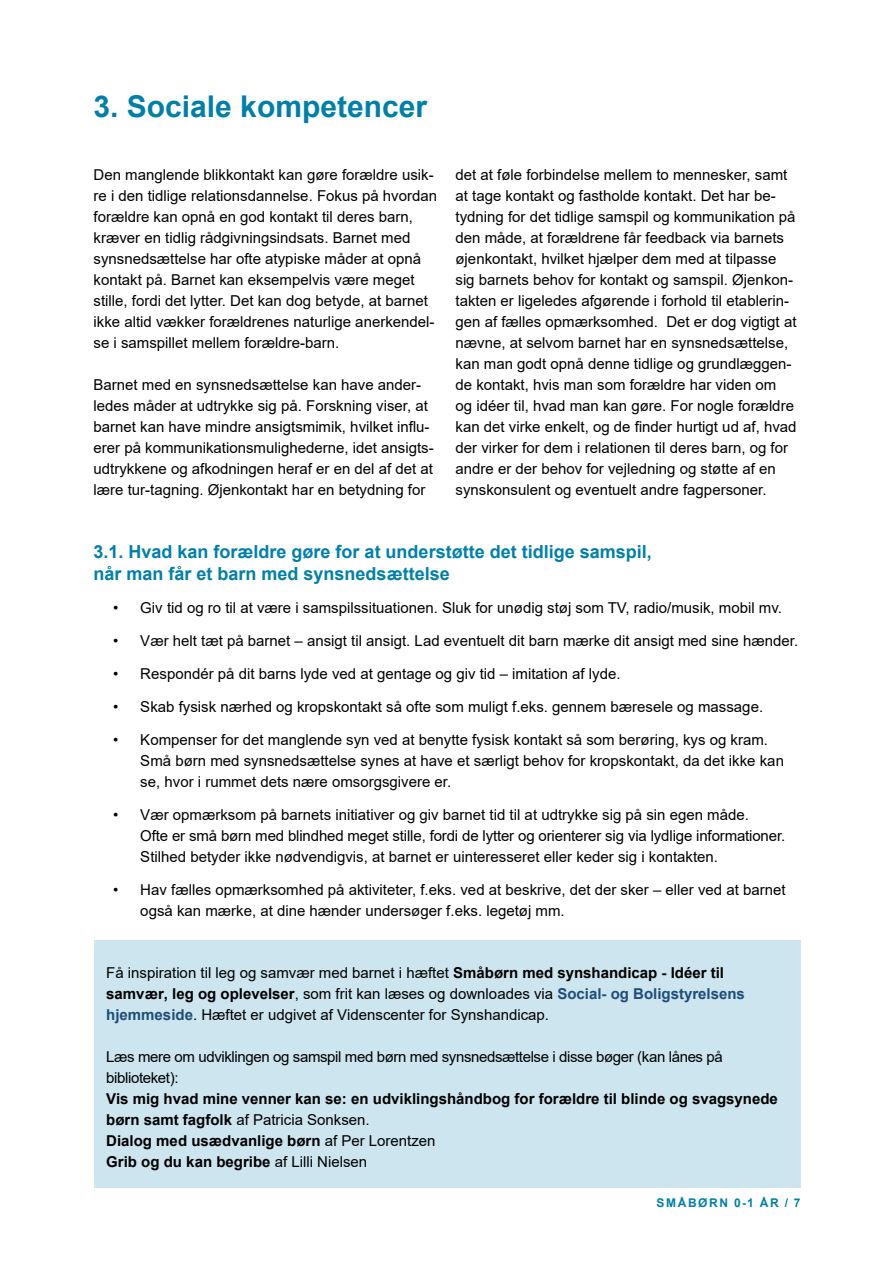
<style>
.page{position:relative;width:893px;height:1263px;background:#fff}
.page>*{position:absolute;margin:0;border:0;box-sizing:border-box;transform-origin:0 0}
.Rubrik_H2{font:700 30px "Arial";color:#0080a9}
.Underrubrik_H3{font:700 18px/21.6px "Arial";color:#0080a9}
.Tekstboks{font:15px/21px "Arial";color:#000}
.Tekstboks-2{font:15px/21px "Arial";letter-spacing:-.025em;color:#000}
.t1{font:700 12px "Arial";letter-spacing:.135em;color:#0080a9}
.s1{font-weight:700}
.s2{font-weight:700;color:#1f4d78}
</style>
<div class="page">
<div style="left:94px;top:940px;width:706px;height:100px;background:#cce5ee"></div>
<div style="left:94px;top:1024px;width:706px;height:163px;background:#cce5ee"></div>
<h2 class="Rubrik_H2" style="left:94px;top:85px;width:335px">3. Sociale kompetencer</h2>
<p class="Tekstboks" style="left:94px;top:164px;width:345px">Den manglende blikkontakt kan gøre forældre usik&shy;re i den tidlige relationsdannelse. Fokus på hvordan forældre kan opnå en god kontakt til deres barn, kræver en tidlig rådgivningsindsats. Barnet med synsnedsættelse har ofte atypiske måder at opnå kontakt på. Barnet kan eksempelvis være meget stille, fordi det lytter. Det kan dog betyde, at barnet ikke altid vækker forældrenes naturlige anerkendel&shy;se i samspillet mellem forældre-barn.</p>
<p class="Tekstboks" style="left:94px;top:374px;width:342px">Barnet med en synsnedsættelse kan have ander&shy;ledes måder at udtrykke sig på. Forskning viser, at barnet kan have mindre ansigtsmimik, hvilket influ&shy;erer på kommunikationsmulighederne, idet ansigts&shy;udtrykkene og afkodningen heraf er en del af det at lære tur-tagning. Øjenkontakt har en betydning for</p>
<p class="Tekstboks" style="left:455px;top:164px;width:343px">det at føle forbindelse mellem to mennesker, samt at tage kontakt og fastholde kontakt. Det har be&shy;tydning for det tidlige samspil og kommunikation på den måde, at forældrene får feedback via barnets øjenkontakt, hvilket hjælper dem med at tilpasse sig barnets behov for kontakt og samspil. Øjenkon&shy;takten er ligeledes afgørende i forhold til etablerin&shy;gen af fælles opmærksomhed. Det er dog vigtigt at nævne, at selvom barnet har en synsnedsættelse, kan man godt opnå denne tidlige og grundlæggen&shy;de kontakt, hvis man som forældre har viden om og idéer til, hvad man kan gøre. For nogle forældre kan det virke enkelt, og de finder hurtigt ud af, hvad der virker for dem i relationen til deres barn, og for andre er der behov for vejledning og støtte af en synskonsulent og eventuelt andre fagpersoner.</p>
<h3 class="Underrubrik_H3" style="left:94px;top:541px;width:560px">3.1. Hvad kan forældre gøre for at understøtte det tidlige samspil, når man får et barn med synsnedsættelse</h3>
<p class="Tekstboks" style="left:113px;top:597px;width:670px">• Giv tid og ro til at være i samspilssituationen. Sluk for unødig støj som TV, radio/musik, mobil mv.</p>
<p class="Tekstboks" style="left:113px;top:630px;width:686px">• Vær helt tæt på barnet – ansigt til ansigt. Lad eventuelt dit barn mærke dit ansigt med sine hænder.</p>
<p class="Tekstboks" style="left:113px;top:663px;width:509px">• Respondér på dit barns lyde ved at gentage og giv tid – imitation af lyde.</p>
<p class="Tekstboks" style="left:113px;top:696px;width:651px">• Skab fysisk nærhed og kropskontakt så ofte som muligt f.eks. gennem bæresele og massage.</p>
<p class="Tekstboks" style="left:140px;top:729px;width:645px;text-indent:-27px">• Kompenser for det manglende syn ved at benytte fysisk kontakt så som berøring, kys og kram.<br>Små børn med synsnedsættelse synes at have et særligt behov for kropskontakt, da det ikke kan se, hvor i rummet dets nære omsorgsgivere er.</p>
<p class="Tekstboks" style="left:140px;top:804px;width:646px;text-indent:-27px">• Vær opmærksom på barnets initiativer og giv barnet tid til at udtrykke sig på sin egen måde.<br>Ofte er små børn med blindhed meget stille, fordi de lytter og orienterer sig via lydlige informationer.<br>Stilhed betyder ikke nødvendigvis, at barnet er uinteresseret eller keder sig i kontakten.</p>
<p class="Tekstboks" style="left:140px;top:879px;width:647px;text-indent:-27px">• Hav fælles opmærksomhed på aktiviteter, f.eks. ved at beskrive, det der sker – eller ved at barnet også kan mærke, at dine hænder undersøger f.eks. legetøj mm.</p>
<p class="Tekstboks" style="left:106px;top:962px;width:640px">Få inspiration til leg og samvær med barnet i hæftet <span class="s1">Småbørn med synshandicap - Idéer til samvær, leg og oplevelser</span>, som frit kan læses og downloades via <span class="s2">Social- og Boligstyrelsens hjemmeside</span>. Hæftet er udgivet af Videnscenter for Synshandicap.</p>
<p class="Tekstboks-2" style="left:106px;top:1046px;width:673px">Læs mere om udviklingen og samspil med børn med synsnedsættelse i disse bøger (kan lånes på biblioteket):<br><span class="s1">Vis mig hvad mine venner kan se: en udviklingshåndbog for forældre til blinde og svagsynede børn samt fagfolk</span> af Patricia Sonksen.<br><span class="s1">Dialog med usædvanlige børn</span> af Per Lorentzen<br><span class="s1">Grib og du kan begribe</span> af Lilli Nielsen</p>
<p class="t1" style="left:656px;top:1194px;width:146px">SMÅBØRN 0-1 ÅR / 7</p>
</div>
